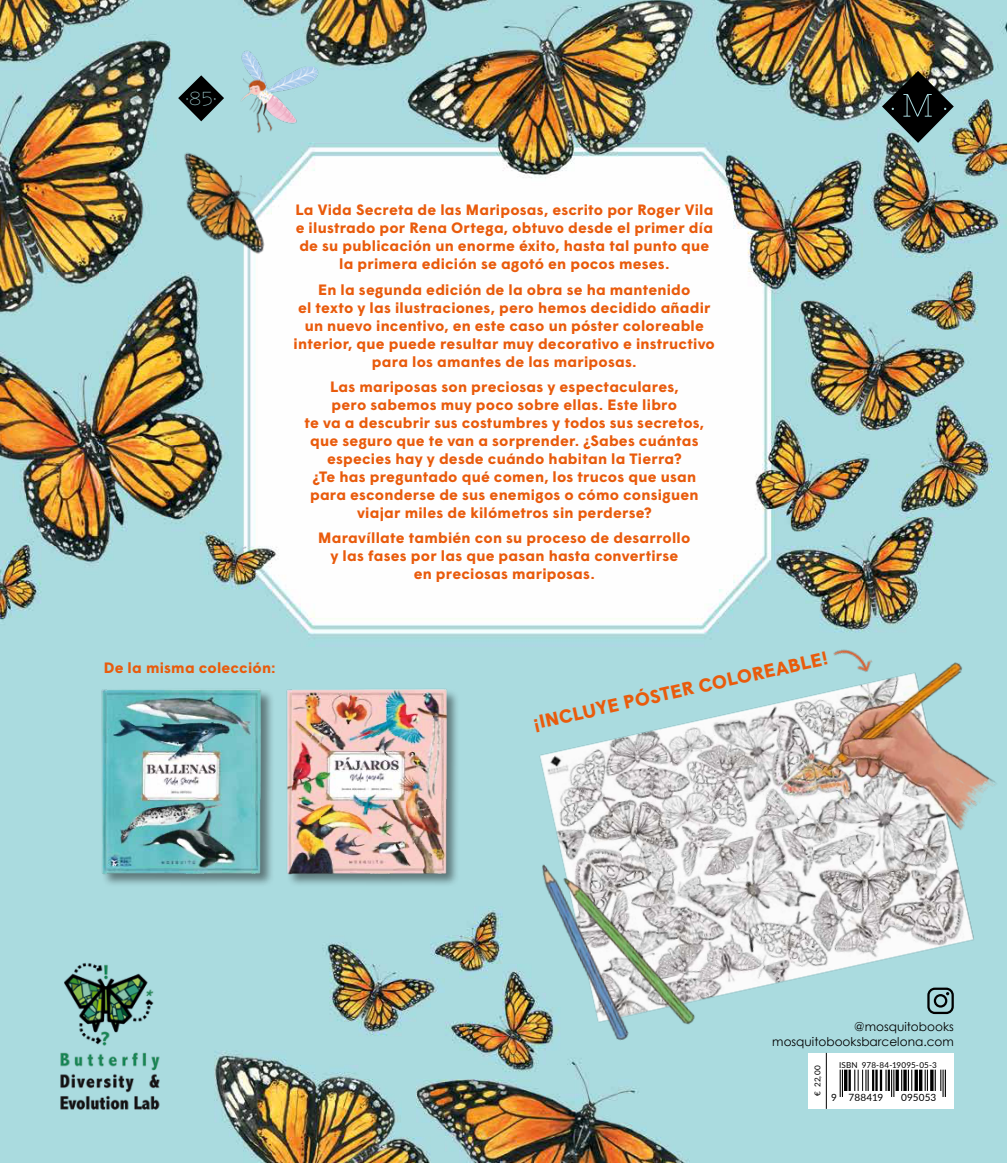
<style>
.page{position:relative;width:1007px;height:1163px;background:#fff}
.page>*{position:absolute;margin:0;border:0;box-sizing:border-box;transform-origin:0 0}
.t1{font:700 18.75px "Wigrum";color:#e95b0c}
.t2{font:700 15px/18px "Wigrum";letter-spacing:.015em;color:#e95b0c;text-align:center}
.t3{font:14.25px "Nixie One";color:#aadade}
.t4{font:12.12px/15.1px "Century Gothic";color:#000;text-align:right}
.t5{font:10px "Lato";letter-spacing:.01em;color:#000}
.t6{font:8.12px "Lato";letter-spacing:.025em;color:#000}
.s1{font-size:18.75px}
</style>
<div class="page">
<img style="left:0;top:0;width:1006px;height:1162px">
<img style="left:54px;top:957px;width:110px;height:158px">
<img style="left:517px;top:641px;width:489px;height:400px">
<img style="left:174px;top:130px;width:122px;height:154px">
<img style="left:506px;top:812px;width:221px;height:257px">
<img style="left:285px;top:679px;width:185px;height:220px">
<img style="left:80px;top:679px;width:205px;height:220px">
<img style="left:881px;top:71px;width:72px;height:72px">
<svg style="left:178px;top:75px;width:46px;height:46px;background:#556d6f"></svg>
<img style="left:234px;top:47px;width:88px;height:88px">
<img style="left:831px;top:637px;width:46px;height:48px">
<svg style="left:927px;top:987px;width:26px;height:26px"></svg>
<div style="left:808px;top:1052px;width:145px;height:56px;background:#fff"></div>
<hr style="left:826px;top:1052px;width:1px;height:56px;background:#000">
<svg style="left:844px;top:1069px;width:3px;height:21px"></svg>
<hr style="left:930px;top:1069px;width:3px;height:21px;background:#000">
<svg style="left:919px;top:1069px;width:3px;height:21px"></svg>
<hr style="left:914px;top:1069px;width:3px;height:21px;background:#000">
<hr style="left:903px;top:1069px;width:3px;height:21px;background:#000">
<hr style="left:895px;top:1069px;width:3px;height:21px;background:#000">
<hr style="left:848px;top:1069px;width:2px;height:21px;background:#000">
<hr style="left:875px;top:1069px;width:2px;height:21px;background:#000">
<hr style="left:879px;top:1069px;width:3px;height:21px;background:#000">
<hr style="left:871px;top:1069px;width:3px;height:21px;background:#000">
<hr style="left:887px;top:1069px;width:2px;height:21px;background:#000">
<svg style="left:839px;top:1069px;width:3px;height:27px"></svg>
<hr style="left:890px;top:1069px;width:2px;height:27px;background:#000">
<svg style="left:893px;top:1069px;width:1px;height:27px"></svg>
<hr style="left:900px;top:1069px;width:2px;height:21px;background:#000">
<svg style="left:885px;top:1069px;width:1px;height:21px"></svg>
<svg style="left:924px;top:1069px;width:3px;height:21px"></svg>
<svg style="left:907px;top:1069px;width:5px;height:21px"></svg>
<svg style="left:934px;top:1069px;width:11px;height:27px"></svg>
<svg style="left:854px;top:1069px;width:14px;height:21px"></svg>
<p class="t3" style="left:185px;top:91px;width:33px">·<span class="s1">85</span>·</p>
<p class="t2" style="left:295px;top:200px;width:419px">La Vida Secreta de las Mariposas, escrito por Roger Vila e ilustrado por Rena Ortega, obtuvo desde el primer día de su publicación un enorme éxito, hasta tal punto que la primera edición se agotó en pocos meses.</p>
<p class="t2" style="left:293px;top:279px;width:423px">En la segunda edición de la obra se ha mantenido<br>el texto y las ilustraciones, pero hemos decidido añadir un nuevo incentivo, en este caso un póster coloreable interior, que puede resultar muy decorativo e instructivo para los amantes de las mariposas.</p>
<p class="t2" style="left:304px;top:376px;width:401px">Las mariposas son preciosas y espectaculares,<br>pero sabemos muy poco sobre ellas. Este libro<br>te va a descubrir sus costumbres y todos sus secretos, que seguro que te van a sorprender. ¿Sabes cuántas especies hay y desde cuándo habitan la Tierra?<br>¿Te has preguntado qué comen, los trucos que usan para esconderse de sus enemigos o cómo consiguen viajar miles de kilómetros sin perderse?</p>
<p class="t2" style="left:318px;top:527px;width:373px">Maravíllate también con su proceso de desarrollo y las fases por las que pasan hasta convertirse<br>en preciosas mariposas.</p>
<p class="t2" style="left:104px;top:657px;width:173px">De la misma colección:</p>
<p class="t1" style="left:530px;top:710px;width:302px;rotate:-13deg">¡INCLUYE PÓSTER COLOREABLE!</p>
<p class="t4" style="left:772px;top:1018px;width:183px">@mosquitobooks mosquitobooksbarcelona.com</p>
<p class="t6" style="left:838px;top:1059px;width:99px">ISBN 978-84-19095-05-3</p>
<p class="t6" style="left:812px;top:1095px;width:32px;rotate:-90deg">€ 22,00</p>
<p class="t5" style="left:830px;top:1090px;width:54px">9 788419</p>
<p class="t5" style="left:900px;top:1090px;width:37px">095053</p>
</div>
